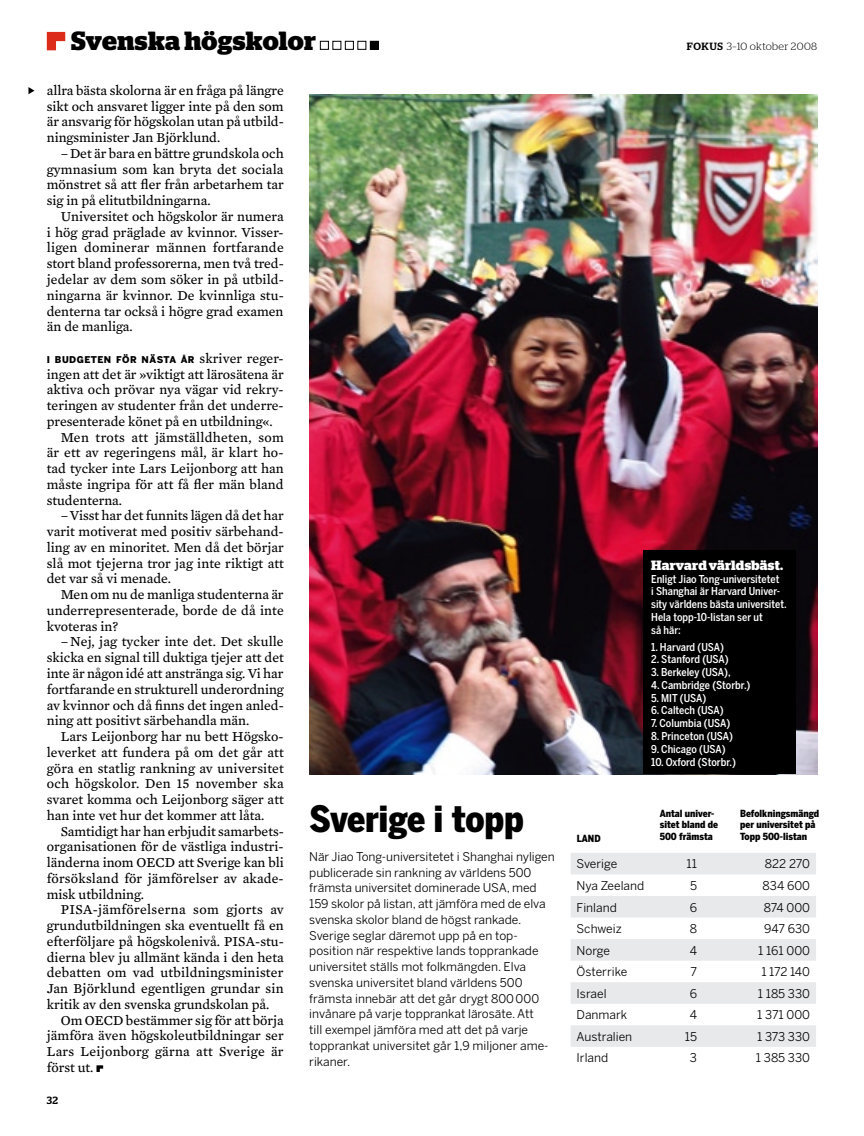
<style>
.page{position:relative;width:864px;height:1136px;background:#fff}
.page>*{position:absolute;margin:0;border:0;box-sizing:border-box;transform-origin:0 0}
.t1{font:900 36px "Benton Sans Cond";color:#000}
.t2{font:700 26.25px "Stag";letter-spacing:.01em;color:#000}
.t3{font:13.95px/15.8px "Mercury Text G3";color:#000;text-align:justify}
.t4{font:13.95px "Mercury Text G3";letter-spacing:.02em;color:#000}
.t5{font:13.95px "Mercury Text G3";letter-spacing:.025em;color:#000}
.t6{font:700 13.5px "Stag";letter-spacing:.015em;color:#fff}
.t7{font:12px/15.8px "Benton Sans";color:#000}
.t8{font:500 10.8px/12.8px "Benton Sans Cond";color:#fff}
.t9{font:300 10.5px "Stag";letter-spacing:.04em;color:#000}
.t10{font:500 10.5px "Stag";color:#000}
.t11{font:900 9.75px/11.2px "Benton Sans Cond";color:#000}
.t12{font:900 9.3px "Benton Sans";letter-spacing:.05em;color:#000}
.s1{font-family:"Mercury Text G3";font-weight:400;font-size:13.95px}
.s2{font-weight:500}
</style>
<div class="page">
<svg style="left:47px;top:32px;width:18px;height:18px"></svg>
<svg style="left:571px;top:853px;width:244px;height:193px;fill:#e7e9eb"></svg>
<div style="left:320px;top:41px;width:8px;height:8px;border:1px solid #000"></div>
<div style="left:332px;top:41px;width:9px;height:8px;border:1px solid #000"></div>
<div style="left:345px;top:41px;width:8px;height:8px;border:1px solid #000"></div>
<div style="left:357px;top:41px;width:9px;height:8px;border:1px solid #000"></div>
<div style="left:370px;top:41px;width:8px;height:8px;background:#000"></div>
<svg style="left:96px;top:1065px;width:7px;height:6px"></svg>
<svg style="left:28px;top:87px;width:7px;height:7px"></svg>
<img style="left:309px;top:95px;width:507px;height:679px">
<div style="left:642px;top:550px;width:153px;height:223px;background:#000"></div>
<h2 class="t2" style="left:71px;top:25px;width:246px">Svenska högskolor</h2>
<p class="t3" style="left:47px;top:82px;width:238px">allra bästa skolorna är en fråga på längre sikt och ansvaret ligger inte på den som är ansvarig för högskolan utan på utbild&shy;ningsminister Jan Björklund.</p>
<p class="t3" style="left:47px;top:145px;width:238px;text-indent:14px">–Det är bara en bättre grundskola och gymnasium som kan bryta det sociala mönstret så att fler från arbetarhem tar sig in på elitutbildningarna.</p>
<p class="t3" style="left:47px;top:208px;width:238px;text-indent:14px">Universitet och högskolor är numera i hög grad präglade av kvinnor. Visser&shy;ligen dominerar männen fortfarande stort bland professorerna, men två tred&shy;jedelar av dem som söker in på utbild&shy;ningarna är kvinnor. De kvinnliga stu&shy;denterna tar också i högre grad examen än de manliga.</p>
<p class="t12" style="left:47px;top:354px;width:238px">I BUDGETEN FÖR NÄSTA ÅR <span class="s1">skriver reger-</span></p>
<p class="t3" style="left:47px;top:366px;width:238px">ingen att det är »viktigt att lärosätena är</p>
<p class="t3" style="left:47px;top:382px;width:238px">aktiva och prövar nya vägar vid rekry-</p>
<p class="t3" style="left:47px;top:397px;width:238px">teringen av studenter från det underre-</p>
<p class="t3" style="left:47px;top:413px;width:227px">presenterade könet på en utbildning«.</p>
<p class="t4" style="left:61px;top:428px;width:224px">Men trots att jämställdheten, som</p>
<p class="t3" style="left:47px;top:445px;width:238px">är ett av regeringens mål, är klart ho-</p>
<p class="t3" style="left:47px;top:460px;width:238px">tad tycker inte Lars Leijonborg att han</p>
<p class="t3" style="left:47px;top:476px;width:238px">måste ingripa för att få fler män bland</p>
<p class="t3" style="left:47px;top:492px;width:77px">studenterna.</p>
<p class="t3" style="left:61px;top:508px;width:224px">–Visst har det funnits lägen då det har</p>
<p class="t3" style="left:47px;top:523px;width:238px">varit motiverat med positiv särbehand-</p>
<p class="t3" style="left:47px;top:539px;width:238px">ling av en minoritet. Men då det börjar</p>
<p class="t3" style="left:47px;top:555px;width:238px">slå mot tjejerna tror jag inte riktigt att</p>
<p class="t3" style="left:47px;top:571px;width:125px">det var så vi menade.</p>
<p class="t3" style="left:61px;top:586px;width:224px">Men om nu de manliga studenterna är</p>
<p class="t3" style="left:47px;top:602px;width:238px">underrepresenterade, borde de då inte</p>
<p class="t3" style="left:47px;top:618px;width:73px">kvoteras in?</p>
<p class="t3" style="left:61px;top:634px;width:224px">–Nej, jag tycker inte det. Det skulle</p>
<p class="t3" style="left:47px;top:649px;width:238px">skicka en signal till duktiga tjejer att det</p>
<p class="t3" style="left:47px;top:665px;width:238px">inte är någon idé att anstränga sig. Vi har</p>
<p class="t3" style="left:47px;top:681px;width:238px">fortfarande en strukturell underordning</p>
<p class="t3" style="left:47px;top:697px;width:238px">av kvinnor och då finns det ingen anled-</p>
<p class="t3" style="left:47px;top:712px;width:204px">ning att positivt särbehandla män.</p>
<p class="t3" style="left:61px;top:728px;width:224px">Lars Leijonborg har nu bett Högsko-</p>
<p class="t3" style="left:47px;top:744px;width:238px">leverket att fundera på om det går att</p>
<p class="t3" style="left:47px;top:760px;width:238px">göra en statlig rankning av universitet</p>
<p class="t3" style="left:47px;top:775px;width:238px">och högskolor. Den 15 november ska</p>
<p class="t3" style="left:47px;top:791px;width:238px">svaret komma och Leijonborg säger att</p>
<p class="t3" style="left:47px;top:807px;width:219px">han inte vet hur det kommer att låta.</p>
<p class="t3" style="left:61px;top:823px;width:224px">Samtidigt har han erbjudit samarbets-</p>
<p class="t3" style="left:47px;top:838px;width:238px">organisationen för de västliga industri-</p>
<p class="t3" style="left:47px;top:854px;width:238px">länderna inom OECD att Sverige kan bli</p>
<p class="t3" style="left:47px;top:870px;width:238px">försöksland för jämförelser av akade-</p>
<p class="t3" style="left:47px;top:886px;width:99px">misk utbildning.</p>
<p class="t5" style="left:61px;top:901px;width:224px">PISA-jämförelserna som gjorts av</p>
<p class="t3" style="left:47px;top:917px;width:238px">grundutbildningen ska eventuellt få en</p>
<p class="t3" style="left:47px;top:933px;width:238px">efterföljare på högskolenivå. PISA-stu-</p>
<p class="t3" style="left:47px;top:949px;width:238px">dierna blev ju allmänt kända i den heta</p>
<p class="t3" style="left:47px;top:964px;width:238px">debatten om vad utbildningsminister</p>
<p class="t3" style="left:47px;top:980px;width:238px">Jan Björklund egentligen grundar sin</p>
<p class="t3" style="left:47px;top:996px;width:224px">kritik av den svenska grundskolan på.</p>
<p class="t3" style="left:61px;top:1012px;width:224px">Om OECD bestämmer sig för att börja</p>
<p class="t3" style="left:47px;top:1027px;width:238px">jämföra även högskoleutbildningar ser</p>
<p class="t3" style="left:47px;top:1043px;width:238px">Lars Leijonborg gärna att Sverige är</p>
<p class="t3" style="left:47px;top:1059px;width:48px">först ut.</p>
<p class="t10" style="left:47px;top:1093px;width:13px">32</p>
<h1 class="t1" style="left:309px;top:798px;width:216px">Sverige i topp</h1>
<p class="t7" style="left:309px;top:848px;width:247px">När Jiao Tong-universitetet i Shanghai nyligen publicerade sin rankning av världens 500 främsta universitet dominerade USA, med 159 skolor på listan, att jämföra med de elva svenska skolor bland de högst rankade.<br>Sverige seglar däremot upp på en top&shy;position när respektive lands topprankade universitet ställs mot folkmängden. Elva svenska universitet bland världens 500 främsta innebär att det går drygt 800000 invånare på varje topprankat lärosäte. Att<br>till exempel jämföra med att det på varje topprankat universitet går 1,9 miljoner ame&shy;rikaner.</p>
<p class="t9" style="left:686px;top:41px;width:132px"><span class="s2">FOKUS</span> 3–10 oktober 2008</p>
<p class="t11" style="left:576px;top:833px;width:25px">Land</p>
<p class="t6" style="left:651px;top:557px;width:133px">Harvard världsbäst.</p>
<p class="t8" style="left:651px;top:572px;width:137px">Enligt Jiao Tong-universitetet<br>i Shanghai är Harvard Univer&shy;sity världens bästa universitet.<br>Hela topp-10-listan ser ut<br>så här:</p>
<p class="t8" style="left:651px;top:640px;width:74px">1. Harvard (USA)</p>
<p class="t8" style="left:651px;top:653px;width:79px">2. Stanford (USA)</p>
<p class="t8" style="left:651px;top:665px;width:81px">3. Berkeley (USA),</p>
<p class="t8" style="left:651px;top:678px;width:101px">4. Cambridge (Storbr.)</p>
<p class="t8" style="left:651px;top:691px;width:56px">5. MIT (USA)</p>
<p class="t8" style="left:651px;top:704px;width:74px">6. Caltech (USA)</p>
<p class="t8" style="left:651px;top:716px;width:80px">7. Columbia (USA)</p>
<p class="t8" style="left:651px;top:729px;width:83px">8. Princeton (USA)</p>
<p class="t8" style="left:651px;top:742px;width:76px">9. Chicago (USA)</p>
<p class="t8" style="left:651px;top:755px;width:86px">10. Oxford (Storbr.)</p>
<p class="t11" style="left:659px;top:807px;width:60px">Antal univer&shy;sitet bland de<br>500 främsta</p>
<p class="t11" style="left:739px;top:807px;width:81px">Befolkningsmängd per universitet på<br>Topp 500-listan</p>
<p class="t7" style="left:576px;top:856px;width:42px">Sverige</p>
<p class="t7" style="left:686px;top:856px;width:12px">11</p>
<p class="t7" style="left:764px;top:856px;width:47px">822 270</p>
<p class="t7" style="left:576px;top:877px;width:69px">Nya Zeeland</p>
<p class="t7" style="left:689px;top:877px;width:8px">5</p>
<p class="t7" style="left:762px;top:877px;width:49px">834 600</p>
<p class="t7" style="left:576px;top:899px;width:42px">Finland</p>
<p class="t7" style="left:689px;top:899px;width:9px">6</p>
<p class="t7" style="left:763px;top:899px;width:48px">874 000</p>
<p class="t7" style="left:576px;top:920px;width:47px">Schweiz</p>
<p class="t7" style="left:689px;top:920px;width:9px">8</p>
<p class="t7" style="left:763px;top:920px;width:47px">947 630</p>
<p class="t7" style="left:576px;top:942px;width:35px">Norge</p>
<p class="t7" style="left:689px;top:942px;width:9px">4</p>
<p class="t7" style="left:758px;top:942px;width:53px">1 161 000</p>
<p class="t7" style="left:576px;top:963px;width:52px">Österrike</p>
<p class="t7" style="left:690px;top:963px;width:8px">7</p>
<p class="t7" style="left:761px;top:963px;width:50px">1 172 140</p>
<p class="t7" style="left:576px;top:985px;width:31px">Israel</p>
<p class="t7" style="left:689px;top:985px;width:9px">6</p>
<p class="t7" style="left:757px;top:985px;width:54px">1 185 330</p>
<p class="t7" style="left:576px;top:1006px;width:52px">Danmark</p>
<p class="t7" style="left:689px;top:1006px;width:9px">4</p>
<p class="t7" style="left:757px;top:1006px;width:54px">1 371 000</p>
<p class="t7" style="left:576px;top:1028px;width:57px">Australien</p>
<p class="t7" style="left:684px;top:1028px;width:14px">15</p>
<p class="t7" style="left:756px;top:1028px;width:54px">1 373 330</p>
<p class="t7" style="left:576px;top:1049px;width:33px">Irland</p>
<p class="t7" style="left:689px;top:1049px;width:9px">3</p>
<p class="t7" style="left:755px;top:1049px;width:55px">1 385 330</p>
</div>
